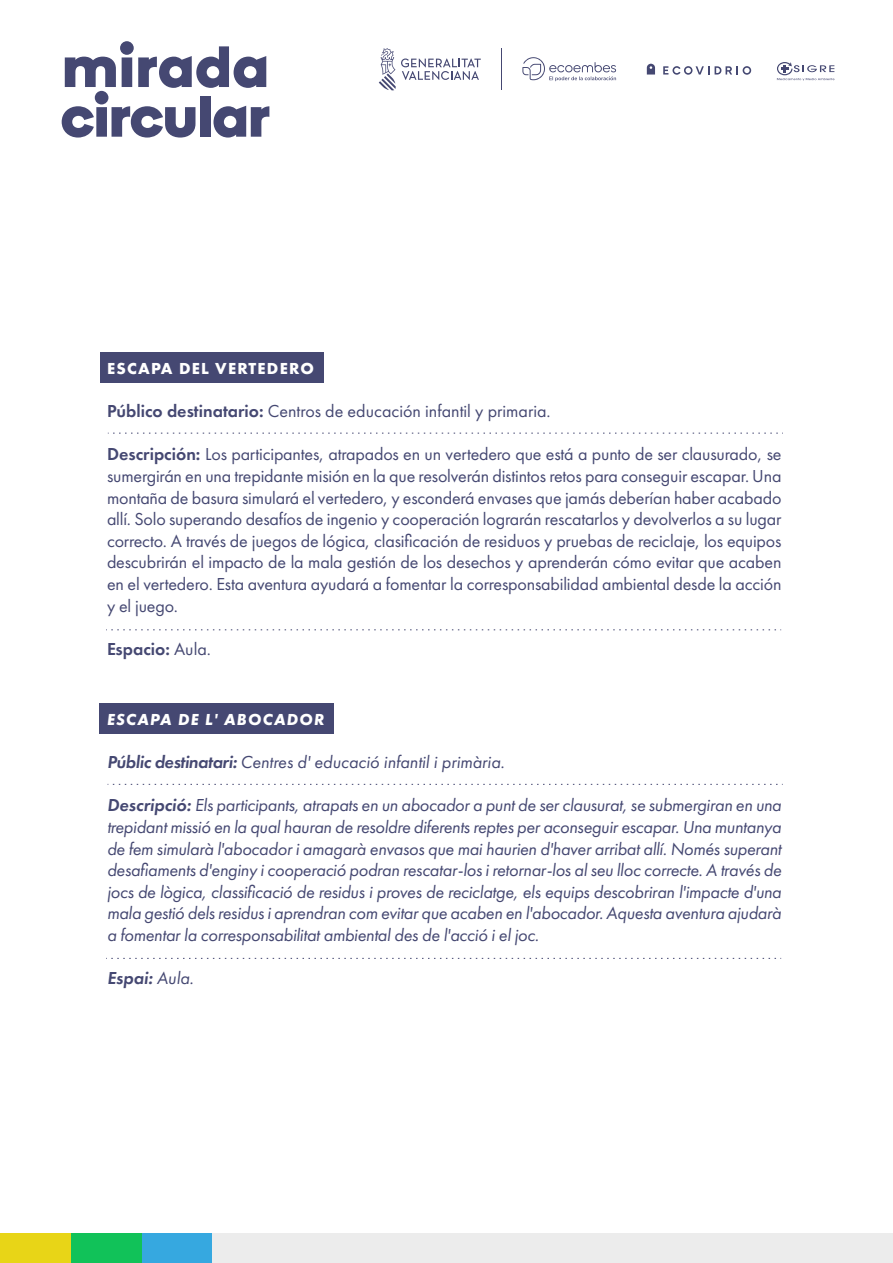
<style>
.page{position:relative;width:893px;height:1263px;background:#fff}
.page>*{position:absolute;margin:0;border:0;box-sizing:border-box;transform-origin:0 0}
.t1{font:18px/21.6px "Futura New";letter-spacing:-.01em;color:#454872;text-align:justify}
.t2{font:italic 18px/21.6px "Futura New";letter-spacing:-.015em;color:#454872;text-align:justify}
.t3{font:18px "Futura New Demi";color:#454872}
.t4{font:italic 18px "Futura New Demi";color:#454872}
.t5{font:700 16.5px "Futura New";letter-spacing:.075em;color:#fff}
.t6{font:italic 700 16.5px "Futura New";letter-spacing:.075em;color:#fff}
.s1{font-family:"Futura New Demi"}
.s2{font-family:"Futura New"}
</style>
<div class="page">
<div style="left:100px;top:352px;width:224px;height:30px;background:#454872"></div>
<svg style="left:379px;top:48px;width:102px;height:42px"></svg>
<svg style="left:777px;top:62px;width:57px;height:19px"></svg>
<svg style="left:522px;top:57px;width:94px;height:24px"></svg>
<svg style="left:647px;top:64px;width:8px;height:11px"></svg>
<svg style="left:663px;top:66px;width:46px;height:9px"></svg>
<svg style="left:715px;top:66px;width:36px;height:9px"></svg>
<hr style="left:501px;top:48px;width:1px;height:42px;background:#454872">
<svg style="left:108px;top:433px;width:675px;height:1px"></svg>
<svg style="left:106px;top:629px;width:675px;height:1px"></svg>
<div style="left:100px;top:704px;width:234px;height:30px;background:#454872"></div>
<svg style="left:108px;top:784px;width:675px;height:1px"></svg>
<svg style="left:106px;top:958px;width:675px;height:1px"></svg>
<svg style="left:62px;top:41px;width:207px;height:97px"></svg>
<div style="left:0;top:1234px;width:71px;height:29px;background:#e8d517"></div>
<div style="left:71px;top:1234px;width:71px;height:29px;background:#11c259"></div>
<div style="left:142px;top:1234px;width:71px;height:29px;background:#36a8e0"></div>
<div style="left:213px;top:1234px;width:680px;height:29px;background:#ececec"></div>
<p class="t5" style="left:107px;top:358px;width:209px">ESCAPA DEL VERTEDERO</p>
<p class="t1" style="left:107px;top:400px;width:445px"><span class="s1">Público destinatario:</span> Centros de educación infantil y primaria.</p>
<p class="t1" style="left:107px;top:443px;width:676px"><span class="s1">Descripción:</span> Los participantes, atrapados en un vertedero que está a punto de ser clausurado, se sumergirán en una trepidante misión en la que resolverán distintos retos para conseguir escapar. Una montaña de basura simulará el vertedero, y esconderá envases que jamás deberían haber acabado allí. Solo superando desafíos de ingenio y cooperación lograrán rescatarlos y devolverlos a su lugar correcto. A través de juegos de lógica, clasificación de residuos y pruebas de reciclaje, los equipos descubrirán el impacto de la mala gestión de los desechos y aprenderán cómo evitar que acaben en el vertedero. Esta aventura ayudará a fomentar la corresponsabilidad ambiental desde la acción y el juego.</p>
<p class="t3" style="left:107px;top:637px;width:106px">Espacio: <span class="s2">Aula.</span></p>
<p class="t6" style="left:107px;top:709px;width:219px">ESCAPA DE L' ABOCADOR</p>
<p class="t2" style="left:107px;top:751px;width:399px"><span class="s1">Públic destinatari:</span> Centres d' educació infantil i primària.</p>
<p class="t2" style="left:107px;top:794px;width:676px"><span class="s1">Descripció:</span> Els participants, atrapats en un abocador a punt de ser clausurat, se submergiran en una trepidant missió en la qual hauran de resoldre diferents reptes per aconseguir escapar. Una muntanya de fem simularà l'abocador i amagarà envasos que mai haurien d'haver arribat allí. Només superant desafiaments d'enginy i cooperació podran rescatar-los i retornar-los al seu lloc correcte. A través de jocs de lògica, classificació de residus i proves de reciclatge, els equips descobriran l'impacte d'una mala gestió dels residus i aprendran com evitar que acaben en l'abocador. Aquesta aventura ajudarà a fomentar la corresponsabilitat ambiental des de l'acció i el joc.</p>
<p class="t4" style="left:107px;top:967px;width:88px">Espai: <span class="s2">Aula.</span></p>
</div>
